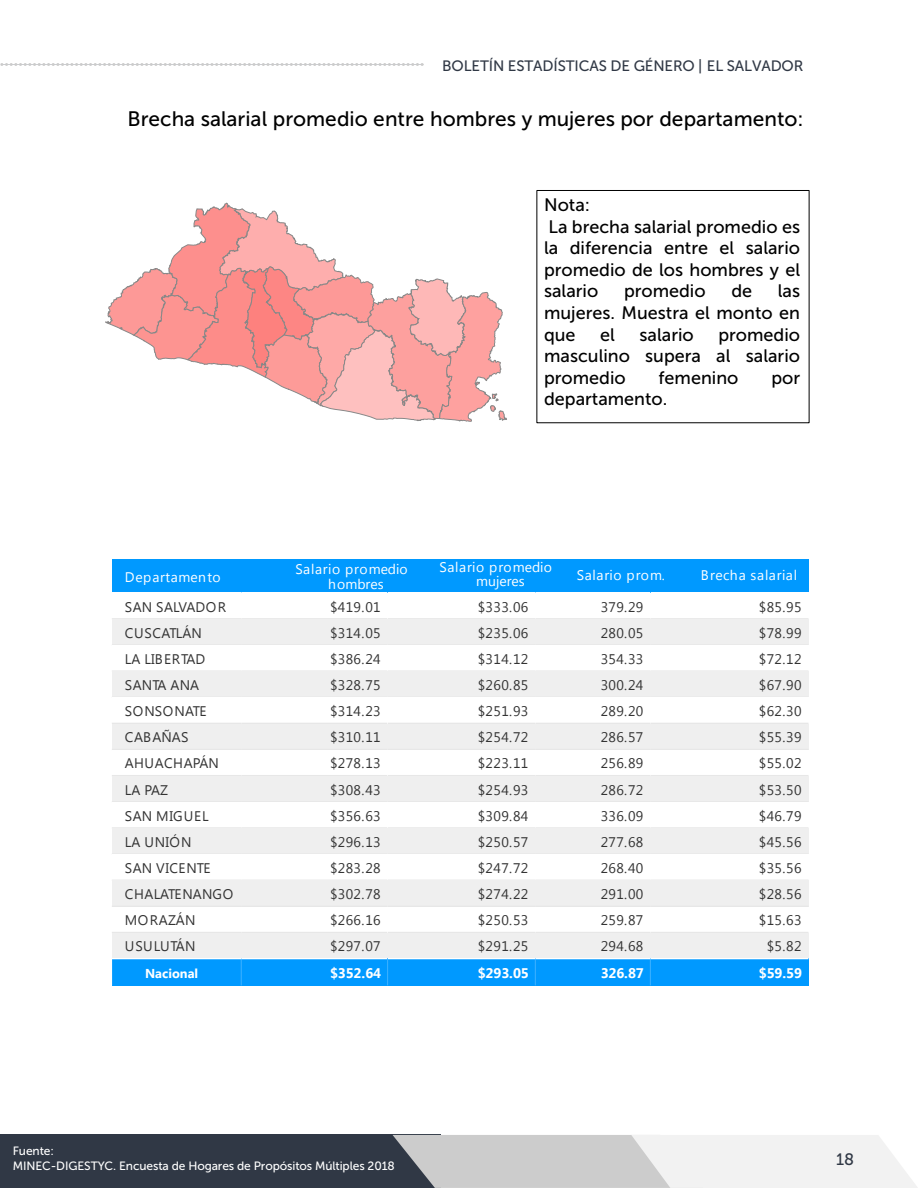
<style>
.page{position:relative;width:918px;height:1188px;background:#fff}
.page>*{position:absolute;margin:0;border:0;box-sizing:border-box;transform-origin:0 0}
.t1{font:20.85px "Museo Sans 500";color:#000}
.t2{font:18px/21.6px "Museo Sans 500";color:#000;text-align:justify}
.t3{font:16.5px "Museo Sans 500";color:#303845}
.t4{font:15px "Museo Sans 500";letter-spacing:-.01em;color:#303845}
.t5{font:13.95px "Segoe UI";letter-spacing:.025em;color:#333}
.t6{font:13.95px/14.4px "Segoe UI";letter-spacing:.035em;color:#fff}
.t7{font:700 13.95px "Segoe UI";letter-spacing:-.01em;color:#fff}
.t8{font:13.95px/14.4px "Segoe UI";color:#fff}
.t9{font:13.95px "Segoe UI";letter-spacing:.005em;color:#333}
.t10{font:700 12.9px "Segoe UI";color:#fff}
.t11{font:12px/14.4px "Museo Sans 500";letter-spacing:-.01em;color:#fff}
</style>
<div class="page">
<svg style="left:105px;top:202px;width:402px;height:220px"></svg>
<div style="left:112px;top:559px;width:129px;height:34px;background:#09f"></div>
<div style="left:241px;top:559px;width:147px;height:34px;background:#09f"></div>
<div style="left:388px;top:559px;width:147px;height:34px;background:#09f"></div>
<div style="left:535px;top:559px;width:115px;height:34px;background:#09f"></div>
<div style="left:650px;top:559px;width:159px;height:33px;background:#09f"></div>
<svg style="left:112px;top:592px;width:697px;height:341px"></svg>
<div style="left:112px;top:933px;width:129px;height:25px;background:#efefef"></div>
<div style="left:241px;top:933px;width:147px;height:25px;background:#efefef"></div>
<div style="left:388px;top:933px;width:147px;height:25px;background:#efefef"></div>
<div style="left:535px;top:933px;width:115px;height:25px;background:#efefef"></div>
<div style="left:650px;top:933px;width:159px;height:25px;background:#efefef"></div>
<svg style="left:112px;top:958px;width:697px;height:27px;background:#0c9dff"></svg>
<div style="left:0;top:1135px;width:441px;height:53px;background:#303845"></div>
<svg style="left:393px;top:1135px;width:524px;height:53px"></svg>
<svg style="left:2px;top:63px;width:421px;height:3px"></svg>
<p class="t4" style="left:442px;top:58px;width:363px">BOLETÍN ESTADÍSTICAS DE GÉNERO | EL SALVADOR</p>
<h1 class="t1" style="left:127px;top:107px;width:678px">Brecha salarial promedio entre hombres y mujeres por departamento:</h1>
<p class="t2" style="left:544px;top:194px;width:258px;text-align:left">Nota:<br>La brecha salarial promedio es la diferencia entre el salario promedio de los hombres y el salario</p>
<p class="t2" style="left:544px;top:280px;width:258px;text-indent:234px">las mujeres. Muestra el monto en que</p>
<p class="t2" style="left:624px;top:280px;width:83px">promedio</p>
<p class="t2" style="left:731px;top:280px;width:22px">de</p>
<p class="t2" style="left:544px;top:324px;width:258px;text-indent:174px">promedio masculino supera al salario promedio</p>
<p class="t2" style="left:600px;top:324px;width:16px">el</p>
<p class="t2" style="left:640px;top:324px;width:56px">salario</p>
<p class="t2" style="left:659px;top:367px;width:81px">femenino</p>
<p class="t2" style="left:771px;top:367px;width:30px">por</p>
<p class="t2" style="left:544px;top:388px;width:125px">departamento.</p>
<p class="t8" style="left:476px;top:559px;width:77px;text-indent:-37px">Salario promedio mujeres</p>
<p class="t6" style="left:328px;top:562px;width:81px;text-indent:-33px">Salario promedio hombres</p>
<p class="t6" style="left:577px;top:567px;width:89px">Salario prom.</p>
<p class="t6" style="left:125px;top:569px;width:97px">Departamento</p>
<p class="t6" style="left:701px;top:567px;width:98px">Brecha salarial</p>
<p class="t5" style="left:125px;top:597px;width:103px">SAN SALVADOR</p>
<p class="t5" style="left:330px;top:597px;width:52px">$419.01</p>
<p class="t5" style="left:478px;top:597px;width:52px">$333.06</p>
<p class="t5" style="left:601px;top:597px;width:44px">379.29</p>
<p class="t5" style="left:759px;top:597px;width:44px">$85.95</p>
<p class="t5" style="left:125px;top:623px;width:79px">CUSCATLÁN</p>
<p class="t5" style="left:330px;top:623px;width:52px">$314.05</p>
<p class="t5" style="left:478px;top:623px;width:52px">$235.06</p>
<p class="t5" style="left:601px;top:623px;width:44px">280.05</p>
<p class="t5" style="left:759px;top:623px;width:44px">$78.99</p>
<p class="t5" style="left:125px;top:649px;width:82px">LA LIBERTAD</p>
<p class="t5" style="left:330px;top:649px;width:52px">$386.24</p>
<p class="t5" style="left:478px;top:649px;width:52px">$314.12</p>
<p class="t5" style="left:601px;top:649px;width:44px">354.33</p>
<p class="t5" style="left:759px;top:649px;width:44px">$72.12</p>
<p class="t9" style="left:125px;top:675px;width:76px">SANTA ANA</p>
<p class="t5" style="left:330px;top:675px;width:52px">$328.75</p>
<p class="t5" style="left:478px;top:675px;width:52px">$260.85</p>
<p class="t5" style="left:601px;top:675px;width:44px">300.24</p>
<p class="t5" style="left:759px;top:675px;width:44px">$67.90</p>
<p class="t5" style="left:125px;top:702px;width:83px">SONSONATE</p>
<p class="t5" style="left:330px;top:702px;width:52px">$314.23</p>
<p class="t5" style="left:478px;top:702px;width:52px">$251.93</p>
<p class="t5" style="left:601px;top:702px;width:44px">289.20</p>
<p class="t5" style="left:759px;top:702px;width:44px">$62.30</p>
<p class="t5" style="left:125px;top:728px;width:65px">CABAÑAS</p>
<p class="t5" style="left:330px;top:728px;width:52px">$310.11</p>
<p class="t5" style="left:478px;top:728px;width:52px">$254.72</p>
<p class="t5" style="left:601px;top:728px;width:44px">286.57</p>
<p class="t5" style="left:759px;top:728px;width:44px">$55.39</p>
<p class="t5" style="left:125px;top:754px;width:96px">AHUACHAPÁN</p>
<p class="t5" style="left:330px;top:754px;width:52px">$278.13</p>
<p class="t5" style="left:478px;top:754px;width:52px">$223.11</p>
<p class="t5" style="left:601px;top:754px;width:44px">256.89</p>
<p class="t5" style="left:759px;top:754px;width:44px">$55.02</p>
<p class="t5" style="left:125px;top:780px;width:45px">LA PAZ</p>
<p class="t5" style="left:330px;top:780px;width:52px">$308.43</p>
<p class="t5" style="left:478px;top:780px;width:52px">$254.93</p>
<p class="t5" style="left:601px;top:780px;width:44px">286.72</p>
<p class="t5" style="left:759px;top:780px;width:44px">$53.50</p>
<p class="t5" style="left:125px;top:806px;width:85px">SAN MIGUEL</p>
<p class="t5" style="left:330px;top:806px;width:52px">$356.63</p>
<p class="t5" style="left:478px;top:806px;width:52px">$309.84</p>
<p class="t5" style="left:601px;top:806px;width:44px">336.09</p>
<p class="t5" style="left:759px;top:806px;width:44px">$46.79</p>
<p class="t5" style="left:125px;top:832px;width:68px">LA UNIÓN</p>
<p class="t5" style="left:330px;top:832px;width:52px">$296.13</p>
<p class="t5" style="left:478px;top:832px;width:52px">$250.57</p>
<p class="t5" style="left:601px;top:832px;width:44px">277.68</p>
<p class="t5" style="left:759px;top:832px;width:44px">$45.56</p>
<p class="t5" style="left:125px;top:858px;width:87px">SAN VICENTE</p>
<p class="t5" style="left:330px;top:858px;width:52px">$283.28</p>
<p class="t5" style="left:478px;top:858px;width:52px">$247.72</p>
<p class="t5" style="left:601px;top:858px;width:44px">268.40</p>
<p class="t5" style="left:759px;top:858px;width:44px">$35.56</p>
<p class="t5" style="left:125px;top:885px;width:110px">CHALATENANGO</p>
<p class="t5" style="left:330px;top:885px;width:52px">$302.78</p>
<p class="t5" style="left:478px;top:885px;width:52px">$274.22</p>
<p class="t5" style="left:601px;top:885px;width:44px">291.00</p>
<p class="t5" style="left:759px;top:885px;width:44px">$28.56</p>
<p class="t5" style="left:125px;top:911px;width:72px">MORAZÁN</p>
<p class="t5" style="left:330px;top:911px;width:52px">$266.16</p>
<p class="t5" style="left:478px;top:911px;width:52px">$250.53</p>
<p class="t5" style="left:601px;top:911px;width:44px">259.87</p>
<p class="t5" style="left:759px;top:911px;width:44px">$15.63</p>
<p class="t5" style="left:125px;top:937px;width:72px">USULUTÁN</p>
<p class="t5" style="left:330px;top:937px;width:52px">$297.07</p>
<p class="t5" style="left:478px;top:937px;width:52px">$291.25</p>
<p class="t5" style="left:601px;top:937px;width:44px">294.68</p>
<p class="t5" style="left:767px;top:937px;width:36px">$5.82</p>
<p class="t7" style="left:330px;top:963px;width:53px">$352.64</p>
<p class="t7" style="left:478px;top:963px;width:53px">$293.05</p>
<p class="t7" style="left:601px;top:963px;width:45px">326.87</p>
<p class="t7" style="left:759px;top:963px;width:45px">$59.59</p>
<p class="t10" style="left:145px;top:964px;width:55px">Nacional</p>
<p class="t11" style="left:13px;top:1144px;width:384px">Fuente:<br>MINEC-DIGESTYC. Encuesta de Hogares de Propósitos Múltiples 2018</p>
<p class="t3" style="left:836px;top:1151px;width:20px">18</p>
</div>
